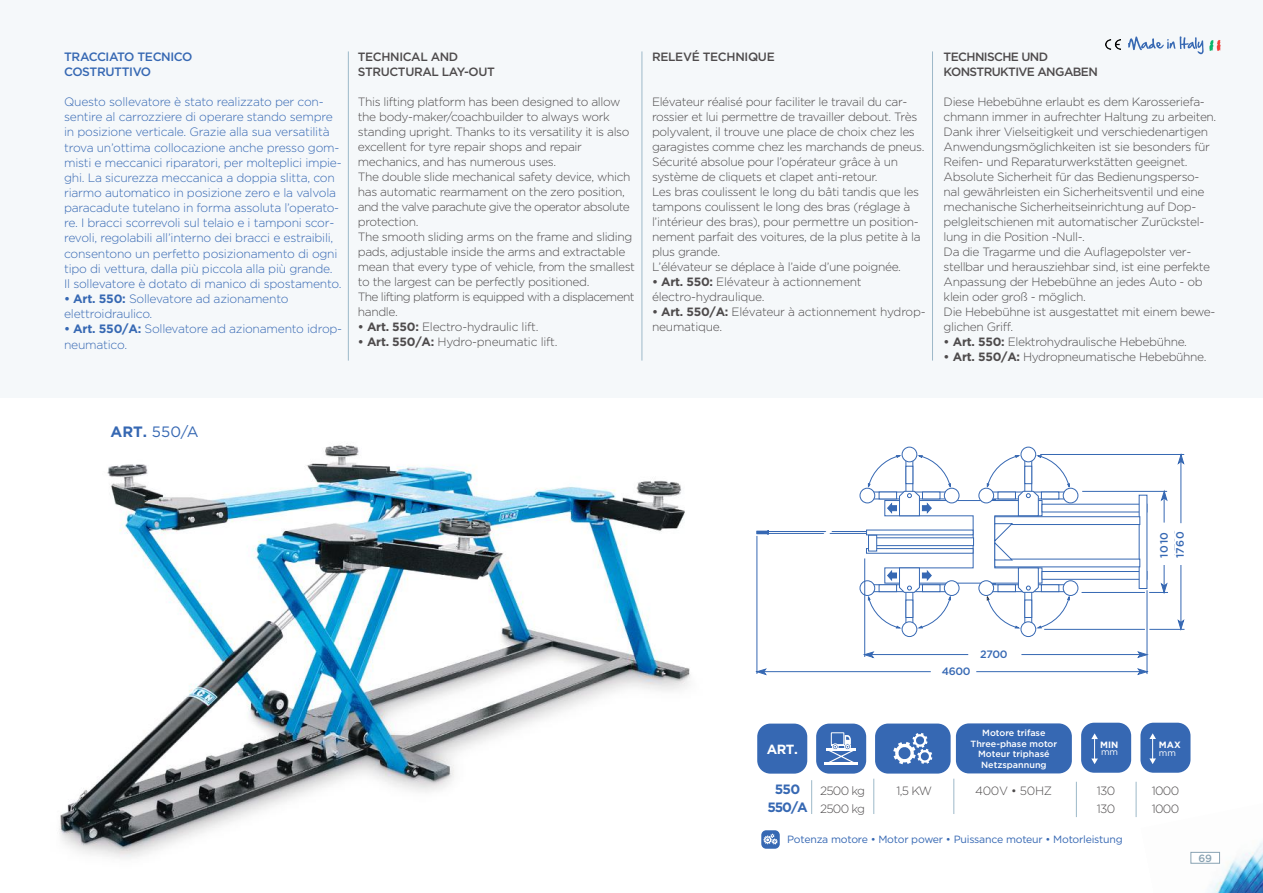
<style>
.page{position:relative;width:1263px;height:893px;background:#fff}
.page>*{position:absolute;margin:0;border:0;box-sizing:border-box;transform-origin:0 0}
.t1{font:15px "Gotham";color:#3668b3}
.t2{font:13.5px "Helvetica Neue";color:#3668b3}
.t3{font:700 13.5px/18px "Gotham";letter-spacing:-.07em;color:#3668b3;text-align:center}
.t4{font:700 13.35px "Gotham";color:#fff}
.t5{font:300 12.15px/15.1px "Gotham";letter-spacing:-.02em;color:#3668b3}
.t6{font:500 12.15px/15.1px "Gotham";letter-spacing:-.03em;color:#3668b3}
.t7{font:300 12px/15px "Gotham";letter-spacing:-.03em;color:#4e4b4c}
.t8{font:500 12px/15px "Gotham";letter-spacing:-.03em;color:#4e4b4c}
.t9{font:500 12px/15px "Gotham";letter-spacing:-.05em;color:#4e4b4c}
.t10{font:300 12px/18px "Gotham";letter-spacing:-.06em;color:#4e4b4c}
.t11{font:500 10.65px "Gotham";color:#3668b3}
.t12{font:10.5px "Gotham";letter-spacing:-.02em;color:#3668b3}
.t13{font:500 10.5px "Gotham";color:#89a3b3}
.t14{font:700 9.15px "Gotham";color:#fff}
.t15{font:500 9px/10.5px "Gotham";color:#fff;text-align:center}
.t16{font:9px "Gotham";color:#fff}
.s1{font-weight:700}
</style>
<div class="page">
<img style="left:1190px;top:841px;width:73px;height:52px">
<div style="left:1191px;top:852px;width:29px;height:11px;background:#fff;border:1px solid #89a3b3"></div>
<img style="left:59px;top:445px;width:632px;height:413px">
<div style="left:1px;top:0;width:1262px;height:398px;background:#f5f8fa"></div>
<div style="left:757px;top:724px;width:50px;height:50px;background:#3668b3;border-radius:13px"></div>
<hr style="left:811px;top:780px;width:1px;height:34px;background:#9db9c9">
<hr style="left:953px;top:779px;width:1px;height:35px;background:#9db9c9">
<hr style="left:873px;top:779px;width:1px;height:35px;background:#9db9c9">
<hr style="left:1076px;top:782px;width:1px;height:35px;background:#9db9c9">
<hr style="left:1136px;top:782px;width:1px;height:35px;background:#9db9c9">
<div style="left:875px;top:723px;width:76px;height:51px;background:#3668b3;border-radius:13px"></div>
<svg style="left:893px;top:733px;width:39px;height:31px"></svg>
<div style="left:956px;top:723px;width:116px;height:50px;background:#3668b3;border-radius:13px"></div>
<div style="left:816px;top:724px;width:50px;height:50px;background:#3668b3;border-radius:13px"></div>
<hr style="left:824px;top:762px;width:34px;height:3px;background:#fff">
<div style="left:831px;top:732px;width:13px;height:13px;border:1px solid #fff"></div>
<svg style="left:826px;top:735px;width:30px;height:27px"></svg>
<div style="left:761px;top:830px;width:19px;height:19px;background:#3668b3;border-radius:5px"></div>
<svg style="left:763px;top:834px;width:15px;height:10px"></svg>
<div style="left:902px;top:447px;width:15px;height:15px;border:1px solid #3668b3;border-radius:50%"></div>
<div style="left:1021px;top:447px;width:15px;height:15px;border:1px solid #3668b3;border-radius:50%"></div>
<svg style="left:1177px;top:619px;width:7px;height:12px"></svg>
<svg style="left:1177px;top:453px;width:8px;height:12px"></svg>
<hr style="left:1149px;top:629px;width:35px;height:1px;background:#3668b3">
<hr style="left:1040px;top:454px;width:144px;height:1px;background:#3668b3">
<hr style="left:1180px;top:460px;width:1px;height:63px;background:#3668b3">
<hr style="left:1180px;top:561px;width:1px;height:63px;background:#3668b3">
<svg style="left:755px;top:455px;width:413px;height:220px"></svg>
<div style="left:868px;top:535px;width:9px;height:16px;background:#fff;border:1px solid #3668b3"></div>
<div style="left:1159px;top:525px;width:12px;height:39px;background:#fff"></div>
<div style="left:1175px;top:525px;width:12px;height:39px;background:#fff"></div>
<div style="left:974px;top:649px;width:39px;height:13px;background:#fff"></div>
<div style="left:936px;top:666px;width:40px;height:13px;background:#fff"></div>
<div style="left:1140px;top:723px;width:50px;height:50px;background:#3668b3;border-radius:13px"></div>
<svg style="left:1149px;top:733px;width:7px;height:31px"></svg>
<div style="left:1081px;top:723px;width:50px;height:50px;background:#3668b3;border-radius:13px"></div>
<svg style="left:1091px;top:733px;width:7px;height:31px"></svg>
<svg style="left:1128px;top:36px;width:75px;height:18px"></svg>
<svg style="left:1209px;top:40px;width:12px;height:11px"></svg>
<img style="left:1106px;top:39px;width:14px;height:11px">
<hr style="left:348px;top:51px;width:1px;height:310px;background:#9db9c9">
<hr style="left:642px;top:51px;width:1px;height:310px;background:#9db9c9">
<hr style="left:932px;top:51px;width:1px;height:310px;background:#9db9c9">
<p class="t6" style="left:64px;top:48px;width:130px">TRACCIATO TECNICO<br>COSTRUTTIVO</p>
<p class="t5" style="left:64px;top:94px;width:279px">Questo sollevatore è stato realizzato per con&shy;sentire al carrozziere di operare stando sempre in posizione verticale. Grazie alla sua versatilità trova un’ottima collocazione anche presso gom&shy;misti e meccanici riparatori, per molteplici impie&shy;ghi. La sicurezza meccanica a doppia slitta, con riarmo automatico in posizione zero e la valvola paracadute tutelano in forma assoluta l’operato&shy;re. I bracci scorrevoli sul telaio e i tamponi scor&shy;revoli, regolabili all’interno dei bracci e estraibili, consentono un perfetto posizionamento di ogni tipo di vettura, dalla più piccola alla più grande.<br>Il sollevatore è dotato di manico di spostamento.</p>
<p class="t5" style="left:64px;top:291px;width:226px"><span class="s1">• Art. 550:</span> Sollevatore ad azionamento elettroidraulico.</p>
<p class="t5" style="left:64px;top:321px;width:280px"><span class="s1">• Art. 550/A:</span> Sollevatore ad azionamento idrop&shy;neumatico.</p>
<p class="t8" style="left:358px;top:49px;width:138px">TECHNICAL AND<br>STRUCTURAL LAY-OUT</p>
<p class="t7" style="left:358px;top:94px;width:279px">This lifting platform has been designed to allow the body-maker/coachbuilder to always work standing upright. Thanks to its versatility it is also excellent for tyre repair shops and repair mechanics, and has numerous uses.<br>The double slide mechanical safety device, which has automatic rearmament on the zero position, and the valve parachute give the operator absolute protection.<br>The smooth sliding arms on the frame and sliding pads, adjustable inside the arms and extractable mean that every type of vehicle, from the smallest to the largest can be perfectly positioned.<br>The lifting platform is equipped with a displacement handle.</p>
<p class="t7" style="left:358px;top:319px;width:182px"><span class="s1">• Art. 550:</span> Electro-hydraulic lift.</p>
<p class="t7" style="left:358px;top:334px;width:201px"><span class="s1">• Art. 550/A:</span> Hydro-pneumatic lift.</p>
<p class="t8" style="left:652px;top:49px;width:124px">RELEVÉ TECHNIQUE</p>
<p class="t7" style="left:652px;top:94px;width:274px">Elévateur réalisé pour faciliter le travail du car&shy;rossier et lui permettre de travailler debout. Très polyvalent, il trouve une place de choix chez les garagistes comme chez les marchands de pneus.<br>Sécurité absolue pour l’opérateur grâce à un système de cliquets et clapet anti-retour.<br>Les bras coulissent le long du bâti tandis que les tampons coulissent le long des bras (réglage à l’intérieur des bras), pour permettre un position&shy;nement parfait des voitures, de la plus petite à la plus grande.<br>L’élévateur se déplace à l’aide d’une poignée.</p>
<p class="t7" style="left:652px;top:274px;width:211px"><span class="s1">• Art. 550:</span> Elévateur à actionnement électro-hydraulique.</p>
<p class="t7" style="left:652px;top:304px;width:275px"><span class="s1">• Art. 550/A:</span> Elévateur à actionnement hydrop&shy;neumatique.</p>
<p class="t9" style="left:944px;top:49px;width:156px">TECHNISCHE UND<br>KONSTRUKTIVE ANGABEN</p>
<p class="t7" style="left:944px;top:94px;width:274px">Diese Hebebühne erlaubt es dem Karosseriefa&shy;chmann immer in aufrechter Haltung zu arbeiten.<br>Dank ihrer Vielseitigkeit und verschiedenartigen Anwendungsmöglichkeiten ist sie besonders für Reifen- und Reparaturwerkstätten geeignet.<br>Absolute Sicherheit für das Bedienungsperso&shy;nal gewährleisten ein Sicherheitsventil und eine mechanische Sicherheitseinrichtung auf Dop&shy;pelgleitschienen mit automatischer Zurückstel&shy;lung in die Position -Null-.<br>Da die Tragarme und die Auflagepolster ver&shy;stellbar und herausziehbar sind, ist eine perfekte Anpassung der Hebebühne an jedes Auto - ob klein oder groß - möglich.<br>Die Hebebühne ist ausgestattet mit einem bewe&shy;glichen Griff.</p>
<p class="t7" style="left:944px;top:334px;width:245px"><span class="s1">• Art. 550:</span> Elektrohydraulische Hebebühne.</p>
<p class="t7" style="left:944px;top:349px;width:264px"><span class="s1">• Art. 550/A:</span> Hydropneumatische Hebebühne.</p>
<p class="t1" style="left:111px;top:422px;width:90px"><span class="s1">ART.</span> 550/A</p>
<p class="t2" style="left:1172px;top:559px;width:31px;rotate:-90deg">1760</p>
<p class="t2" style="left:1156px;top:559px;width:31px;rotate:-90deg">1010</p>
<p class="t11" style="left:1174px;top:558px;width:28px;rotate:-90deg">1760</p>
<p class="t11" style="left:1158px;top:558px;width:28px;rotate:-90deg">1010</p>
<p class="t11" style="left:942px;top:665px;width:30px">4600</p>
<p class="t2" style="left:939px;top:665px;width:31px">4500</p>
<p class="t11" style="left:980px;top:648px;width:29px">2700</p>
<p class="t2" style="left:979px;top:647px;width:31px">2700</p>
<p class="t4" style="left:767px;top:742px;width:33px">ART.</p>
<p class="t15" style="left:970px;top:727px;width:88px">Motore trifase<br>Three-phase motor<br>Moteur triphasé<br>Netzspannung</p>
<p class="t14" style="left:1100px;top:740px;width:20px">MIN</p>
<p class="t16" style="left:1101px;top:747px;width:19px">mm</p>
<p class="t14" style="left:1159px;top:740px;width:23px">MAX</p>
<p class="t16" style="left:1159px;top:748px;width:19px">mm</p>
<p class="t3" style="left:767px;top:780px;width:42px">550<br>550/A</p>
<p class="t7" style="left:1097px;top:782px;width:20px;line-height:18px">130<br>130</p>
<p class="t10" style="left:1152px;top:782px;width:29px">1000<br>1000</p>
<p class="t10" style="left:820px;top:782px;width:46px">2500 kg<br>2500 kg</p>
<p class="t7" style="left:897px;top:783px;width:37px">1,5 KW</p>
<p class="t7" style="left:975px;top:783px;width:79px">400V • 50HZ</p>
<p class="t12" style="left:787px;top:833px;width:337px">Potenza motore • Motor power • Puissance moteur • Motorleistung</p>
<p class="t13" style="left:1198px;top:852px;width:15px">69</p>
</div>
